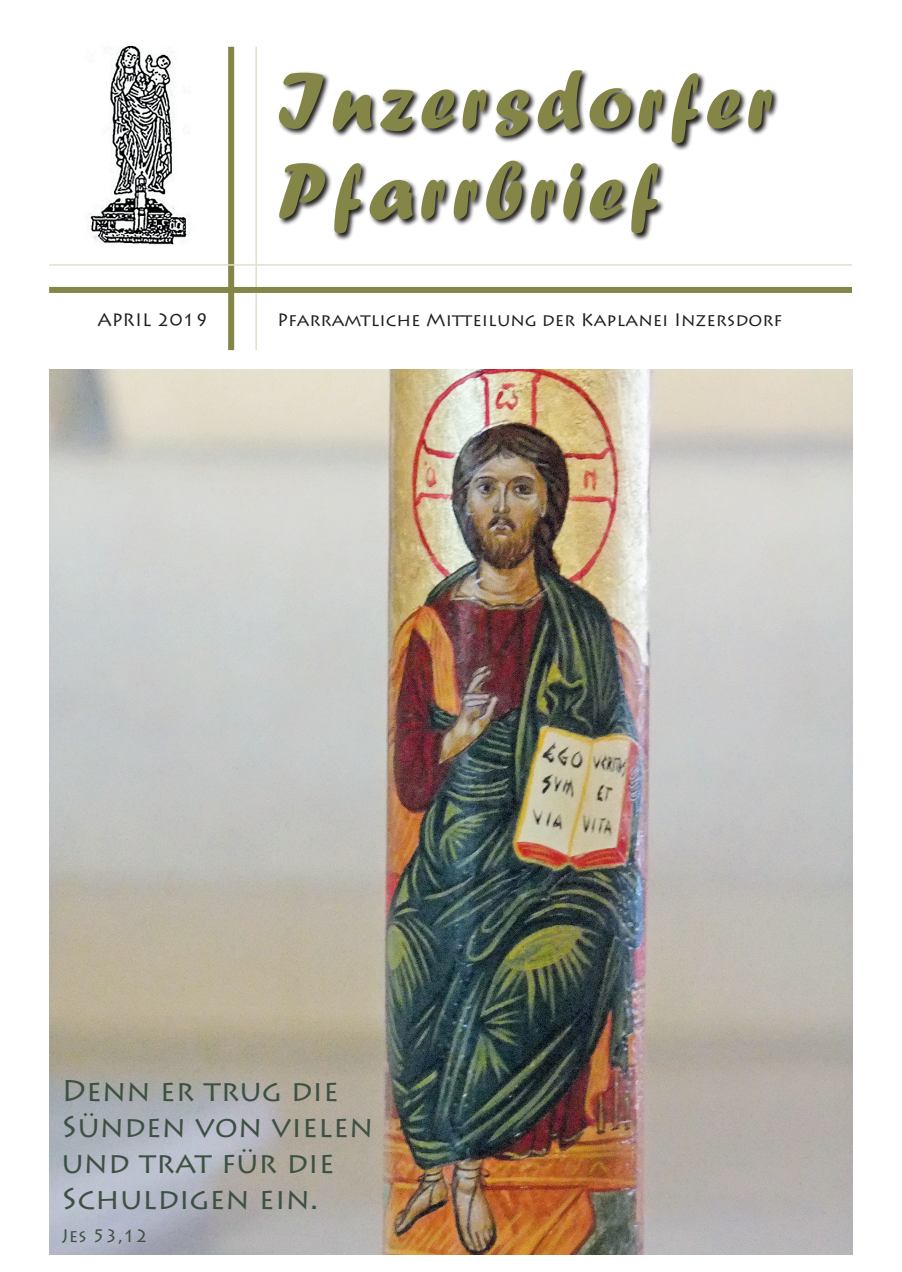
<style>
.page{position:relative;width:902px;height:1272px;background:#fff}
.page>*{position:absolute;margin:0;border:0;box-sizing:border-box;transform-origin:0 0}
.t1{font:82.5px/90px "Forte";letter-spacing:.07em;color:#848648}
.t2{font:30px/36px "Lithos Pro";letter-spacing:.005em;color:#3d5143}
.t3{font:18px "Lithos Pro";color:#231f20}
.t4{font:18px "Lithos Pro";color:#3d5143}
</style>
<div class="page">
<img style="left:49px;top:369px;width:802px;height:885px">
<svg style="left:279px;top:70px;width:500px;height:171px"></svg>
<img style="left:86px;top:45px;width:104px;height:200px">
<div style="left:228px;top:47px;width:6px;height:303px;background:#848648"></div>
<hr style="left:255px;top:47px;width:2px;height:303px;background:#e0dfcd">
<hr style="left:49px;top:264px;width:802px;height:2px;background:#e0dfcd">
<div style="left:49px;top:287px;width:802px;height:6px;background:#848648"></div>
<p class="t3" style="left:97px;top:309px;width:112px">APRIL 2019</p>
<h1 class="t1" style="left:277px;top:55px;width:497px">Inzersdorfer<br>Pfarrbrief</h1>
<p class="t3" style="left:277px;top:309px;width:507px">Pfarramtliche Mitteilung der Kaplanei Inzersdorf</p>
<p class="t2" style="left:61px;top:1073px;width:313px">Denn er trug die<br>Sünden von vielen und trat für die<br>Schuldigen ein.</p>
<p class="t4" style="left:61px;top:1225px;width:88px">Jes 53,12</p>
</div>
